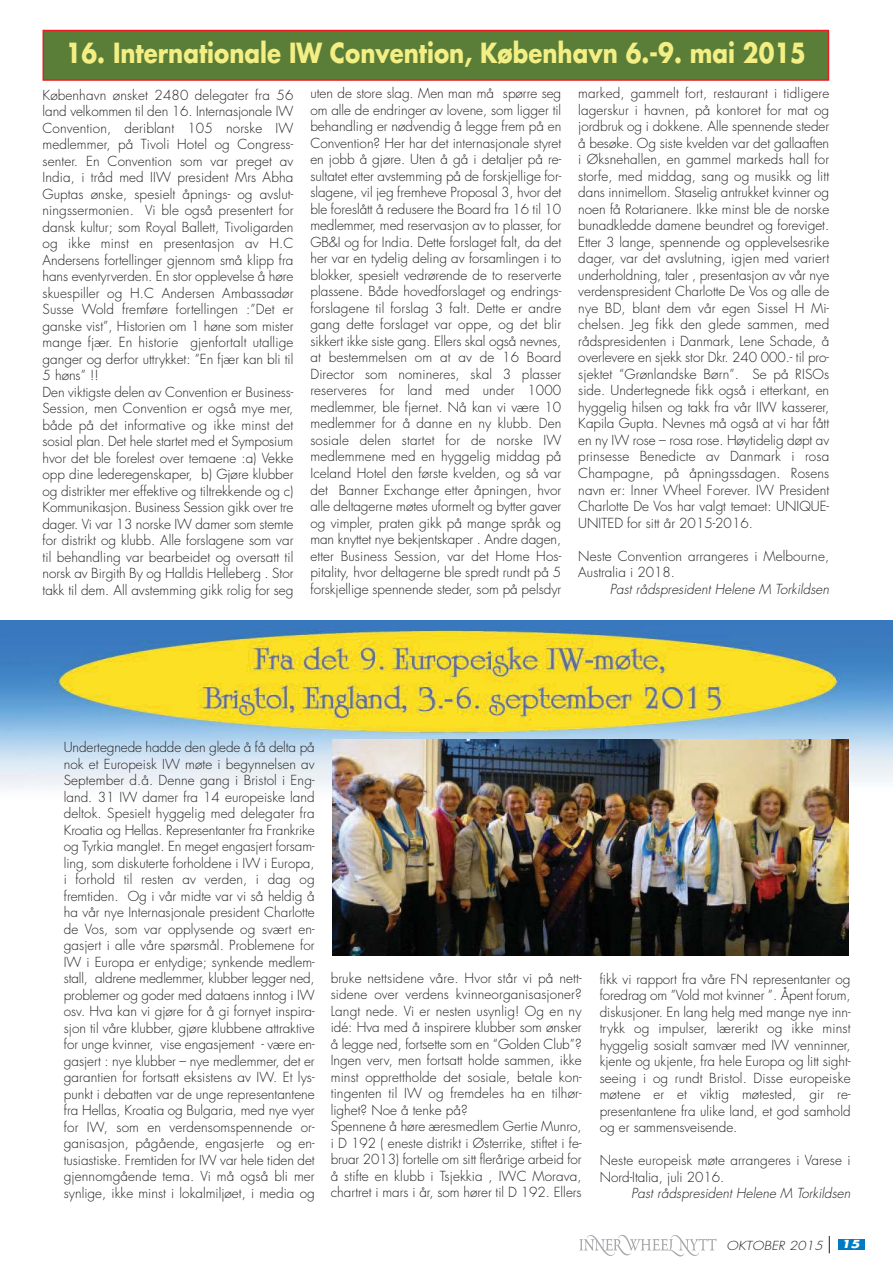
<style>
.page{position:relative;width:893px;height:1263px;background:#fff}
.page>*{position:absolute;margin:0;border:0;box-sizing:border-box;transform-origin:0 0}
.t1{font:700 27px "Futura";color:#f4ef84;scale:.85 1}
.t2{font:300 13.5px/16.5px "Futura";color:#231f20;text-align:justify}
.t3{font:italic 300 13.5px "Futura";letter-spacing:.005em;color:#231f20}
.t4{font:italic 300 12.15px "Futura";letter-spacing:.005em;color:#231f20;scale:1.11 1}
.t5{font:italic 700 10.8px "Futura";color:#fff;scale:1.25 1}
</style>
<div class="page">
<div style="left:838px;top:1239px;width:27px;height:10px;background:#007bc3"></div>
<svg style="left:579px;top:1235px;width:138px;height:21px"></svg>
<svg style="left:829px;top:1236px;width:1px;height:17px"></svg>
<img style="left:0;top:621px;width:893px;height:335px">
<img style="left:332px;top:740px;width:517px;height:215px">
<div style="left:44px;top:31px;width:784px;height:48px;background:#5a7d38"></div>
<div style="left:43px;top:30px;width:786px;height:51px;border:2px solid #ed1c24"></div>
<h1 class="t1" style="left:66px;top:36px;width:872px">16. Internationale IW Convention, København 6.-9. mai 2015</h1>
<p class="t2" style="left:43px;top:87px;width:252px;text-align:left">København ønsket 2480 delegater fra 56 land velkommen til den 16. Internasjonale IW Convention, deriblant 105 norske IW medlemmer, på Tivoli Hotel og Congress&shy;senter. En Convention som var preget av India, i tråd med IIW president Mrs Abha Guptas ønske, spesielt åpnings- og avslut&shy;ningssermonien. Vi ble også presentert for dansk kultur; som Royal Ballett, Tivoligarden og ikke minst en presentasjon av H.C Andersens fortellinger gjennom små klipp fra hans eventyrverden. En stor opplevelse å høre skuespiller og H.C Andersen Ambassadør Susse Wold fremføre fortellingen :”Det er ganske vist”, Historien om 1 høne som mister mange fjær. En historie gjenfortalt utallige ganger og derfor uttrykket: ”En fjær kan bli til 5 høns” !!<br>Den viktigste delen av Convention er Business-Session, men Convention er også mye mer, både på det informative og ikke minst det sosial plan. Det hele startet med et Symposium hvor det ble forelest over temaene :a) Vekke opp dine lederegenskaper, b) Gjøre klubber og distrikter mer effektive og tiltrekkende og c)<br>Kommunikasjon. Business Session gikk over tre dager. Vi var 13 norske IW damer som stemte for distrikt og klubb. Alle forslagene som var til behandling var bearbeidet og oversatt til norsk av Birgith By og Halldis Helleberg . Stor takk til dem. All avstemming gikk rolig for seg</p>
<p class="t2" style="left:310px;top:85px;width:252px">uten de store slag. Men man må spørre seg om alle de endringer av lovene, som ligger til behandling er nødvendig å legge frem på en Convention? Her har det internasjonale styret en jobb å gjøre. Uten å gå i detaljer på re&shy;sultatet etter avstemming på de forskjellige for&shy;slagene, vil jeg fremheve Proposal 3, hvor det ble foreslått å redusere the Board fra 16 til 10 medlemmer, med reservasjon av to plasser, for GB&amp;I og for India. Dette forslaget falt, da det her var en tydelig deling av forsamlingen i to blokker, spesielt vedrørende de to reserverte plassene. Både hovedforslaget og endrings&shy;forslagene til forslag 3 falt. Dette er andre gang dette forslaget var oppe, og det blir sikkert ikke siste gang. Ellers skal også nevnes, at bestemmelsen om at av de 16 Board Director som nomineres, skal 3 plasser reserveres for land med under 1000 medlemmer, ble fjernet. Nå kan vi være 10 medlemmer for å danne en ny klubb. Den sosiale delen startet for de norske IW medlemmene med en hyggelig middag på Iceland Hotel den første kvelden, og så var det Banner Exchange etter åpningen, hvor alle deltagerne møtes uformelt og bytter gaver og vimpler, praten gikk på mange språk og man knyttet nye bekjentskaper . Andre dagen, etter Business Session, var det Home Hos&shy;pitality, hvor deltagerne ble spredt rundt på 5 forskjellige spennende steder, som på pelsdyr</p>
<p class="t2" style="left:578px;top:85px;width:252px">marked, gammelt fort, restaurant i tidligere lagerskur i havnen, på kontoret for mat og jordbruk og i dokkene. Alle spennende steder å besøke. Og siste kvelden var det gallaaften i Øksnehallen, en gammel markeds hall for storfe, med middag, sang og musikk og litt dans innimellom. Staselig antrukket kvinner og noen få Rotarianere. Ikke minst ble de norske bunadkledde damene beundret og foreviget.<br>Etter 3 lange, spennende og opplevelsesrike dager, var det avslutning, igjen med variert underholdning, taler , presentasjon av vår nye verdenspresident Charlotte De Vos og alle de nye BD, blant dem vår egen Sissel H Mi&shy;chelsen. Jeg fikk den glede sammen, med rådspresidenten i Danmark, Lene Schade, å overlevere en sjekk stor Dkr. 240 000.- til pro&shy;sjektet “Grønlandske Børn”. Se på RISOs side. Undertegnede fikk også i etterkant, en hyggelig hilsen og takk fra vår IIW kasserer, Kapila Gupta. Nevnes må også at vi har fått en ny IW rose – rosa rose. Høytidelig døpt av prinsesse Benedicte av Danmark i rosa Champagne, på åpningssdagen. Rosens navn er: Inner Wheel Forever. IW President Charlotte De Vos har valgt temaet: UNIQUE-UNITED for sitt år 2015-2016.</p>
<p class="t2" style="left:578px;top:547px;width:252px">Neste Convention arrangeres i Melbourne,<br>Australia i 2018.</p>
<p class="t3" style="left:610px;top:580px;width:221px">Past rådspresident Helene M Torkildsen</p>
<p class="t2" style="left:64px;top:739px;width:252px">Undertegnede hadde den glede å få delta på nok et Europeisk IW møte i begynnelsen av September d.å. Denne gang i Bristol i Eng&shy;land. 31 IW damer fra 14 europeiske land deltok. Spesielt hyggelig med delegater fra Kroatia og Hellas. Representanter fra Frankrike og Tyrkia manglet. En meget engasjert forsam&shy;ling, som diskuterte forholdene i IW i Europa, i forhold til resten av verden, i dag og fremtiden. Og i vår midte var vi så heldig å ha vår nye Internasjonale president Charlotte de Vos, som var opplysende og svært en&shy;gasjert i alle våre spørsmål. Problemene for IW i Europa er entydige; synkende medlem&shy;stall, aldrene medlemmer, klubber legger ned, problemer og goder med dataens inntog i IW osv. Hva kan vi gjøre for å gi fornyet inspira&shy;sjon til våre klubber, gjøre klubbene attraktive for unge kvinner, vise engasjement - være en&shy;gasjert : nye klubber – nye medlemmer, det er garantien for fortsatt eksistens av IW. Et lys&shy;punkt i debatten var de unge representantene fra Hellas, Kroatia og Bulgaria, med nye vyer for IW, som en verdensomspennende or&shy;ganisasjon, pågående, engasjerte og en&shy;tusiastiske. Fremtiden for IW var hele tiden det gjennomgående tema. Vi må også bli mer synlige, ikke minst i lokalmiljøet, i media og</p>
<p class="t2" style="left:331px;top:970px;width:252px;text-align:left">bruke nettsidene våre. Hvor står vi på nett&shy;sidene over verdens kvinneorganisasjoner?<br>Langt nede. Vi er nesten usynlig! Og en ny idé: Hva med å inspirere klubber som ønsker å legge ned, fortsette som en “Golden Club”?<br>Ingen verv, men fortsatt holde sammen, ikke minst opprettholde det sosiale, betale kon&shy;tingenten til IW og fremdeles ha en tilhør&shy;lighet? Noe å tenke på?<br>Spennene å høre æresmedlem Gertie Munro, i D 192 ( eneste distrikt i Østerrike, stiftet i fe&shy;bruar 2013) fortelle om sitt flerårige arbeid for å stifte en klubb i Tsjekkia , IWC Morava, chartret i mars i år, som hører til D 192. Ellers</p>
<p class="t2" style="left:600px;top:971px;width:252px">fikk vi rapport fra våre FN representanter og foredrag om ”Vold mot kvinner ”. Åpent forum, diskusjoner. En lang helg med mange nye inn&shy;trykk og impulser, lærerikt og ikke minst hyggelig sosialt samvær med IW venninner, kjente og ukjente, fra hele Europa og litt sight&shy;seeing i og rundt Bristol. Disse europeiske møtene er et viktig møtested, gir re&shy;presentantene fra ulike land, et god samhold og er sammensveisende.</p>
<p class="t2" style="left:600px;top:1152px;width:252px">Neste europeisk møte arrangeres i Varese i<br>Nord-Italia, juli 2016.</p>
<p class="t3" style="left:631px;top:1185px;width:221px">Past rådspresident Helene M Torkildsen</p>
<p class="t4" style="left:727px;top:1238px;width:88px">OKTOBER 2015</p>
<p class="t5" style="left:841px;top:1239px;width:16px">15</p>
</div>
